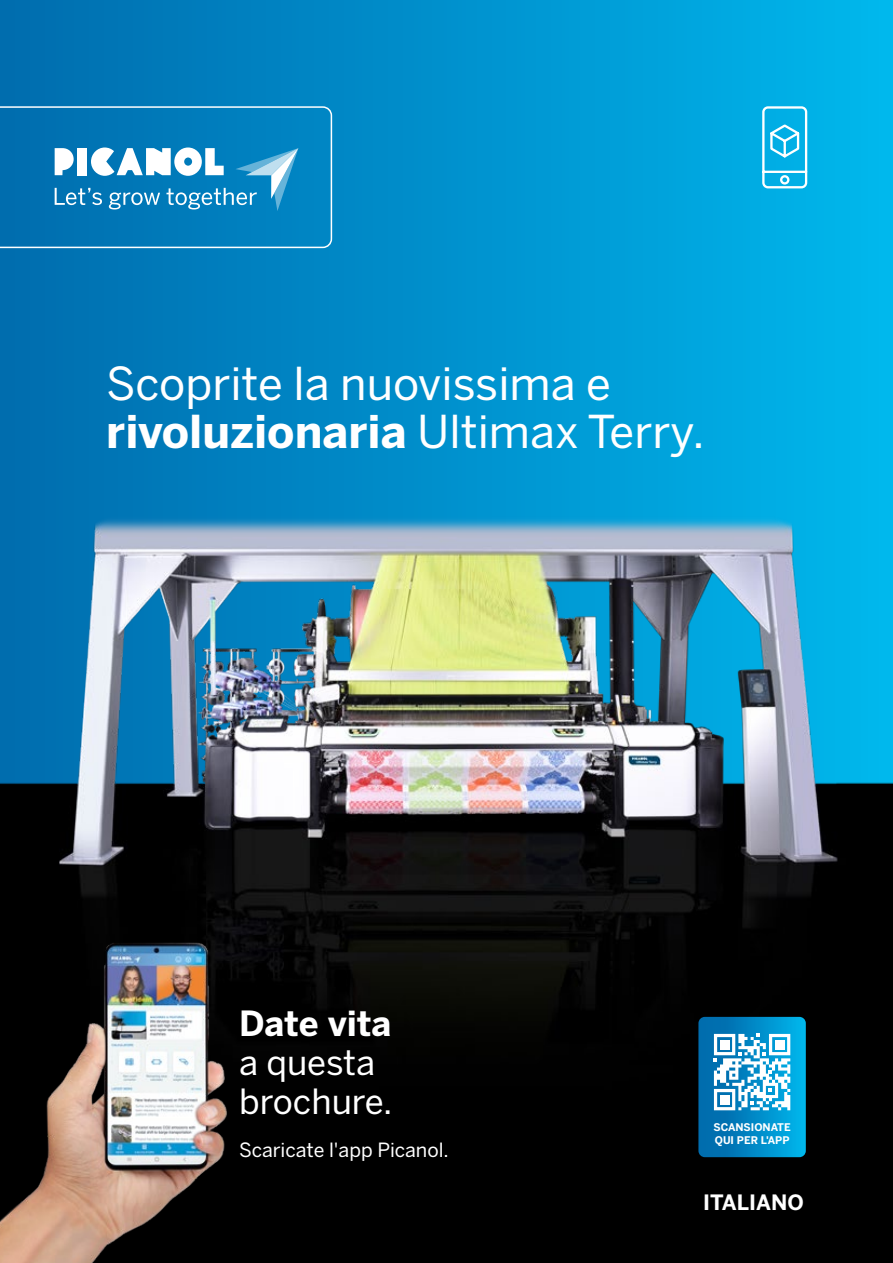
<style>
.page{position:relative;width:893px;height:1263px;background:#fff}
.page>*{position:absolute;margin:0;border:0;box-sizing:border-box;transform-origin:0 0}
.t1{font:45px/48px "Benton Sans";color:#fff}
.t2{font:34.5px/39px "Benton Sans";color:#fff}
.t3{font:700 34.5px "Benton Sans";color:#fff}
.t4{font:700 21px "Benton Sans";color:#fff}
.t5{font:19.5px "Benton Sans";color:#fff}
.t6{font:700 10.5px/13.5px "Benton Sans";color:#fff}
.s1{font-weight:700}
</style>
<div class="page">
<div style="left:0;top:0;width:893px;height:871px;background:linear-gradient(to right,#006bad,#00b7ed)"></div>
<img style="left:0;top:106px;width:893px;height:1157px">
<img style="left:0;top:926px;width:242px;height:337px">
<svg style="left:761px;top:105px;width:47px;height:85px"></svg>
<svg style="left:0;top:106px;width:333px;height:143px"></svg>
<svg style="left:55px;top:147px;width:243px;height:64px"></svg>
<svg style="left:698px;top:1017px;width:108px;height:140px"></svg>
<div style="left:775px;top:1040px;width:9px;height:9px;background:#fff"></div>
<div style="left:720px;top:1095px;width:9px;height:9px;background:#fff"></div>
<div style="left:720px;top:1040px;width:9px;height:9px;background:#fff"></div>
<p class="t1" style="left:106px;top:359px;width:600px">Scoprite la nuovissima e <span class="s1">rivoluzionaria</span> Ultimax Terry.</p>
<p class="t3" style="left:239px;top:1003px;width:154px">Date vita</p>
<p class="t2" style="left:239px;top:1042px;width:155px">a questa brochure.</p>
<p class="t5" style="left:239px;top:1138px;width:211px">Scaricate l'app Picanol.</p>
<p class="t6" style="left:713px;top:1120px;width:79px">SCANSIONATE<br>QUI PER L'APP</p>
<p class="t4" style="left:703px;top:1189px;width:102px">ITALIANO</p>
</div>
